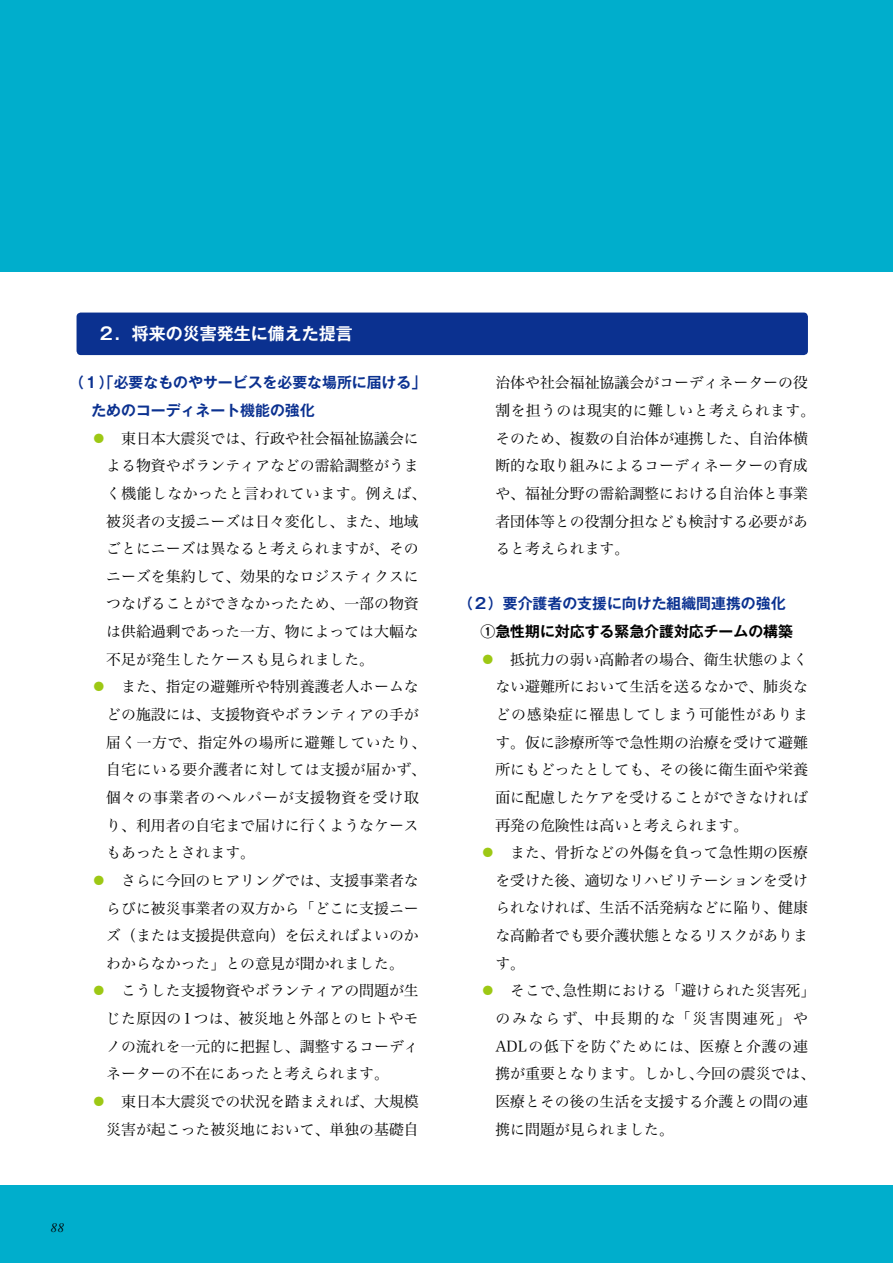
<style>
.page{position:relative;width:893px;height:1263px;background:#00aecc}
.page>*{position:absolute;margin:0;border:0;box-sizing:border-box;transform-origin:0 0}
.t1{font:700 16.95px "Gothic MB101 Pro De";color:#fff}
.t2{font:14.85px/27.6px "Hira Min Pro W3";color:#000}
.t3{font:700 14.85px/27.6px "Gothic MB101 Pro De";color:#0b3190}
.t4{font:14.85px "Hira Min Pro W3";letter-spacing:.03em;color:#000}
.t5{font:14.85px "Hira Min Pro W3";letter-spacing:.055em;color:#000}
.t6{font:14.85px "Hira Min Pro W3";letter-spacing:.025em;color:#000}
.t7{font:700 14.85px "Gothic MB101 Pro De";color:#000}
.t8{font:14.85px "Hira Min Pro W3";letter-spacing:.05em;color:#000}
.t9{font:14.85px "Hira Min Pro W3";letter-spacing:.125em;color:#000}
.t10{font:italic 13.8px "Bembo";color:#000}
.s1{color:#9dc814}
</style>
<div class="page">
<div style="left:0;top:272px;width:893px;height:912px;background:#fff"></div>
<div style="left:77px;top:313px;width:731px;height:42px;background:#0b3190;border-radius:4px"></div>
<p class="t1" style="left:98px;top:320px;width:257px">２．将来の災害発生に備えた提言</p>
<p class="t3" style="left:91px;top:367px;width:336px;text-indent:-22px">（１）「必要なものやサービスを必要な場所に届ける」ためのコーディネート機能の強化</p>
<p class="t2" style="left:91px;top:423px;width:329px"><span class="s1">⃝</span>　東日本大震災では、行政や社会福祉協議会に</p>
<p class="t2" style="left:106px;top:451px;width:314px">よる物資やボランティアなどの需給調整がうま</p>
<p class="t4" style="left:106px;top:481px;width:322px">く機能しなかったと言われています。例えば、</p>
<p class="t2" style="left:106px;top:506px;width:314px">被災者の支援ニーズは日々変化し、また、地域</p>
<p class="t2" style="left:106px;top:533px;width:314px">ごとにニーズは異なると考えられますが、その</p>
<p class="t2" style="left:106px;top:561px;width:314px">ニーズを集約して、効果的なロジスティクスに</p>
<p class="t2" style="left:106px;top:589px;width:314px">つなげることができなかったため、一部の物資</p>
<p class="t2" style="left:106px;top:616px;width:314px">は供給過剰であった一方、物によっては大幅な</p>
<p class="t2" style="left:106px;top:644px;width:269px">不足が発生したケースも見られました。</p>
<p class="t2" style="left:91px;top:672px;width:329px"><span class="s1">⃝</span>　また、指定の避難所や特別養護老人ホームな</p>
<p class="t2" style="left:106px;top:699px;width:314px">どの施設には、支援物資やボランティアの手が</p>
<p class="t4" style="left:106px;top:729px;width:322px">届く一方で、指定外の場所に避難していたり、</p>
<p class="t6" style="left:106px;top:757px;width:321px">自宅にいる要介護者に対しては支援が届かず、</p>
<p class="t5" style="left:106px;top:785px;width:314px">個々の事業者のヘルパーが支援物資を受け取</p>
<p class="t2" style="left:106px;top:810px;width:314px">り、利用者の自宅まで届けに行くようなケース</p>
<p class="t2" style="left:106px;top:837px;width:150px">もあったとされます。</p>
<p class="t2" style="left:91px;top:865px;width:329px"><span class="s1">⃝</span>　さらに今回のヒアリングでは、支援事業者な</p>
<p class="t2" style="left:106px;top:893px;width:314px">らびに被災事業者の双方から「どこに支援ニー</p>
<p class="t2" style="left:106px;top:920px;width:314px">ズ（または支援提供意向）を伝えればよいのか</p>
<p class="t2" style="left:106px;top:948px;width:299px">わからなかった」との意見が聞かれました。</p>
<p class="t2" style="left:91px;top:976px;width:329px"><span class="s1">⃝</span>　こうした支援物資やボランティアの問題が生</p>
<p class="t2" style="left:106px;top:1003px;width:314px">じた原因の1つは、被災地と外部とのヒトやモ</p>
<p class="t2" style="left:106px;top:1031px;width:314px">ノの流れを一元的に把握し、調整するコーディ</p>
<p class="t2" style="left:106px;top:1059px;width:284px">ネーターの不在にあったと考えられます。</p>
<p class="t2" style="left:91px;top:1086px;width:329px"><span class="s1">⃝</span>　東日本大震災での状況を踏まえれば、大規模</p>
<p class="t2" style="left:106px;top:1114px;width:314px">災害が起こった被災地において、単独の基礎自</p>
<p class="t10" style="left:50px;top:1219px;width:16px">88</p>
<p class="t2" style="left:495px;top:368px;width:321px">治体や社会福祉協議会がコーディネーターの役割を担うのは現実的に難しいと考えられます。そのため、複数の自治体が連携した、自治体横断的な取り組みによるコーディネーターの育成や、福祉分野の需給調整における自治体と事業者団体等との役割分担なども検討する必要があると考えられます。</p>
<p class="t3" style="left:458px;top:588px;width:329px">（２）要介護者の支援に向けた組織間連携の強化</p>
<p class="t7" style="left:480px;top:619px;width:314px">①急性期に対応する緊急介護対応チームの構築</p>
<p class="t2" style="left:480px;top:644px;width:329px"><span class="s1">⃝</span>　抵抗力の弱い高齢者の場合、衛生状態のよく</p>
<p class="t2" style="left:495px;top:672px;width:314px">ない避難所において生活を送るなかで、肺炎な</p>
<p class="t5" style="left:495px;top:702px;width:314px">どの感染症に罹患してしまう可能性がありま</p>
<p class="t2" style="left:495px;top:727px;width:314px">す。仮に診療所等で急性期の治療を受けて避難</p>
<p class="t2" style="left:495px;top:754px;width:314px">所にもどったとしても、その後に衛生面や栄養</p>
<p class="t2" style="left:495px;top:782px;width:314px">面に配慮したケアを受けることができなければ</p>
<p class="t2" style="left:495px;top:810px;width:254px">再発の危険性は高いと考えられます。</p>
<p class="t2" style="left:480px;top:837px;width:329px"><span class="s1">⃝</span>　また、骨折などの外傷を負って急性期の医療</p>
<p class="t2" style="left:495px;top:865px;width:314px">を受けた後、適切なリハビリテーションを受け</p>
<p class="t2" style="left:495px;top:893px;width:314px">られなければ、生活不活発病などに陥り、健康</p>
<p class="t2" style="left:495px;top:920px;width:314px">な高齢者でも要介護状態となるリスクがありま</p>
<p class="t2" style="left:495px;top:948px;width:31px">す。</p>
<p class="t2" style="left:480px;top:976px;width:336px"><span class="s1">⃝</span>　そこで、急性期における「避けられた災害死」</p>
<p class="t9" style="left:495px;top:1006px;width:314px">のみならず、中長期的な「災害関連死」や</p>
<p class="t8" style="left:495px;top:1033px;width:314px">ADLの低下を防ぐためには、医療と介護の連</p>
<p class="t2" style="left:495px;top:1058px;width:321px">携が重要となります。しかし、今回の震災では、</p>
<p class="t2" style="left:495px;top:1086px;width:314px">医療とその後の生活を支援する介護との間の連</p>
<p class="t2" style="left:495px;top:1114px;width:180px">携に問題が見られました。</p>
</div>
